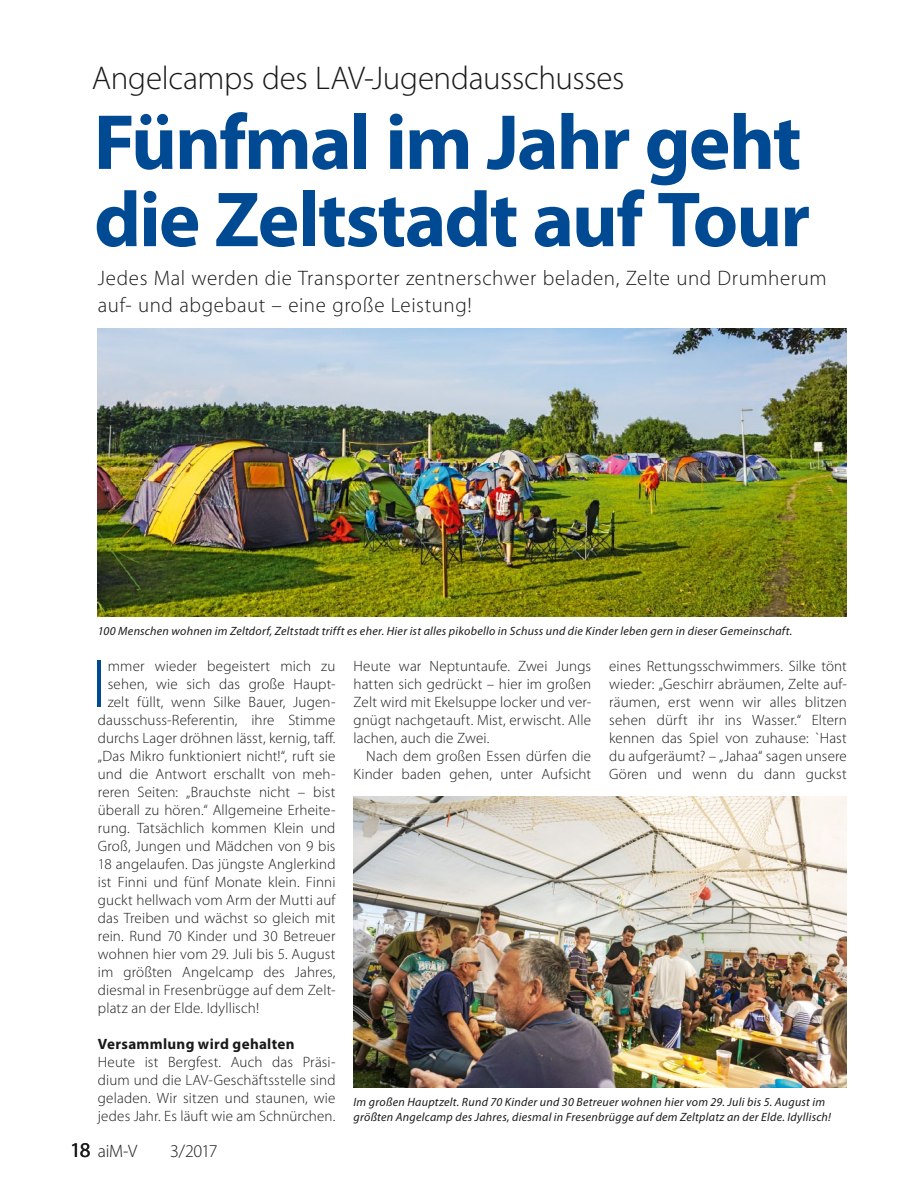
<style>
.page{position:relative;width:915px;height:1191px;background:#fff}
.page>*{position:absolute;margin:0;border:0;box-sizing:border-box;transform-origin:0 0}
.t1{font:700 78.75px/77.2px "Myriad Pro";letter-spacing:-.025em;color:#004993}
.t2{font:300 68.4px "Myriad Pro";color:#004993}
.t3{font:300 33px "Myriad Pro";letter-spacing:-.01em;color:#1a1a18}
.t4{font:300 21px/27px "Myriad Pro";letter-spacing:.025em;color:#1a1a18}
.t5{font:300 18px "Myriad Pro";letter-spacing:-.02em;color:#1a1a18}
.t6{font:300 15px/18px "Myriad Pro";letter-spacing:.01em;color:#1a1a18;text-align:justify}
.t7{font:700 15px "Myriad Pro";letter-spacing:.02em;color:#1a1a18}
.t8{font:italic 12px/15px "Myriad Pro";letter-spacing:.02em;color:#1a1a18}
.s1{font-weight:400;font-size:21px}
</style>
<div class="page">
<img style="left:353px;top:796px;width:493px;height:291px">
<img style="left:98px;top:328px;width:748px;height:288px">
<h3 class="t3" style="left:92px;top:58px;width:534px">Angelcamps des LAV-Jugendausschusses</h3>
<h1 class="t1" style="left:94px;top:101px;width:717px">Fünfmal im Jahr geht die Zeltstadt auf Tour</h1>
<h3 class="t4" style="left:98px;top:265px;width:730px">Jedes Mal werden die Transporter zentnerschwer beladen, Zelte und Drumherum auf- und abgebaut – eine große Leistung!</h3>
<p class="t8" style="left:98px;top:623px;width:695px">100 Menschen wohnen im Zeltdorf, Zeltstadt trifft es eher. Hier ist alles pikobello in Schuss und die Kinder leben gern in dieser Gemeinschaft.</p>
<h2 class="t2" style="left:92px;top:642px;width:16px">I</h2>
<p class="t6" style="left:108px;top:656px;width:229px">mmer wieder begeistert mich zu</p>
<p class="t6" style="left:108px;top:674px;width:229px">sehen, wie sich das große Haupt-</p>
<p class="t6" style="left:108px;top:692px;width:229px">zelt füllt, wenn Silke Bauer, Jugen-</p>
<p class="t6" style="left:98px;top:710px;width:239px">dausschuss-Referentin, ihre Stimme</p>
<p class="t6" style="left:98px;top:728px;width:239px">durchs Lager dröhnen lässt, kernig, taff.</p>
<p class="t6" style="left:98px;top:746px;width:239px">„Das Mikro funktioniert nicht!“, ruft sie</p>
<p class="t6" style="left:98px;top:764px;width:239px">und die Antwort erschallt von meh-</p>
<p class="t6" style="left:98px;top:782px;width:239px">reren Seiten: „Brauchste nicht – bist</p>
<p class="t6" style="left:98px;top:800px;width:239px">überall zu hören.“ Allgemeine Erheite-</p>
<p class="t6" style="left:98px;top:818px;width:239px">rung. Tatsächlich kommen Klein und</p>
<p class="t6" style="left:98px;top:836px;width:239px">Groß, Jungen und Mädchen von 9 bis</p>
<p class="t6" style="left:98px;top:854px;width:239px">18 angelaufen. Das jüngste Anglerkind</p>
<p class="t6" style="left:98px;top:872px;width:239px">ist Finni und fünf Monate klein. Finni</p>
<p class="t6" style="left:98px;top:890px;width:239px">guckt hellwach vom Arm der Mutti auf</p>
<p class="t6" style="left:98px;top:908px;width:239px">das Treiben und wächst so gleich mit</p>
<p class="t6" style="left:98px;top:926px;width:239px">rein. Rund 70 Kinder und 30 Betreuer</p>
<p class="t6" style="left:98px;top:944px;width:239px">wohnen hier vom 29. Juli bis 5. August</p>
<p class="t6" style="left:98px;top:962px;width:239px">im größten Angelcamp des Jahres,</p>
<p class="t6" style="left:98px;top:980px;width:239px">diesmal in Fresenbrügge auf dem Zelt-</p>
<p class="t6" style="left:98px;top:998px;width:163px">platz an der Elde. Idyllisch!</p>
<p class="t7" style="left:98px;top:1034px;width:198px">Versammlung wird gehalten</p>
<p class="t6" style="left:98px;top:1052px;width:239px">Heute ist Bergfest. Auch das Präsi&shy;dium und die LAV-Geschäftsstelle sind geladen. Wir sitzen und staunen, wie jedes Jahr. Es läuft wie am Schnürchen.</p>
<p class="t5" style="left:70px;top:1140px;width:68px"><span class="s1">18</span> aiM-V</p>
<p class="t5" style="left:170px;top:1140px;width:49px">3/2017</p>
<p class="t6" style="left:353px;top:656px;width:239px">Heute war Neptuntaufe. Zwei Jungs hatten sich gedrückt – hier im großen Zelt wird mit Ekelsuppe locker und ver&shy;gnügt nachgetauft. Mist, erwischt. Alle lachen, auch die Zwei.</p>
<p class="t6" style="left:353px;top:746px;width:239px;text-align:right">Nach dem großen Essen dürfen die<br>Kinder baden gehen, unter Aufsicht</p>
<p class="t6" style="left:609px;top:656px;width:239px">eines Rettungsschwimmers. Silke tönt wieder: „Geschirr abräumen, Zelte auf&shy;räumen, erst wenn wir alles blitzen sehen dürft ihr ins Wasser.“ Eltern kennen das Spiel von zuhause: `Hast du aufgeräumt? – „Jahaa“ sagen unsere Gören und wenn du dann guckst</p>
<p class="t8" style="left:353px;top:1094px;width:479px">Im großen Hauptzelt. Rund 70 Kinder und 30 Betreuer wohnen hier vom 29. Juli bis 5. August im größten Angelcamp des Jahres, diesmal in Fresenbrügge auf dem Zeltplatz an der Elde. Idyllisch!</p>
</div>
